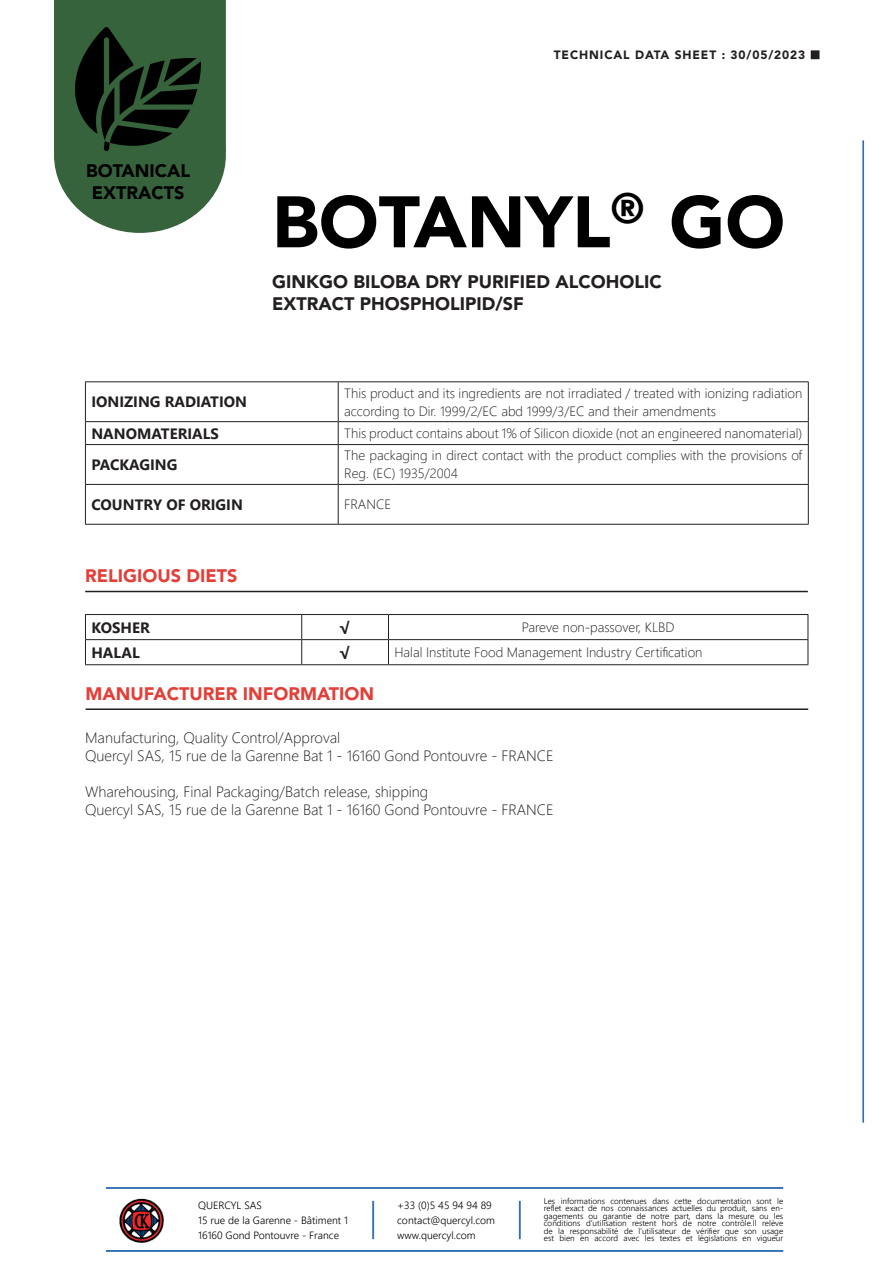
<style>
.page{position:relative;width:893px;height:1263px;background:#fff}
.page>*{position:absolute;margin:0;border:0;box-sizing:border-box;transform-origin:0 0}
.t1{font:900 72px "Avenir LT Std";color:#000}
.t2{font:900 18px "Avenir LT Std";color:#231f20}
.t3{font:900 18px "Avenir LT Std";color:#e33f38}
.t4{font:900 18px "Avenir LT Std";color:#000001}
.t5{font:700 18px "Segoe UI";color:#231f20}
.t6{font:300 15px "Segoe UI";color:#231f20}
.t7{font:700 15px "Segoe UI";color:#231f20}
.t8{font:300 13.5px/18px "Segoe UI";color:#231f20}
.t9{font:900 12px "Avenir LT Std";letter-spacing:.075em;color:#231f20}
.t10{font:300 10.5px "Segoe UI";color:#000001}
.t11{font:300 8.25px/7.5px "Segoe UI";color:#000001;text-align:justify}
</style>
<div class="page">
<div style="left:811px;top:51px;width:8px;height:7px;background:#231f20"></div>
<div style="left:811px;top:50px;width:8px;height:9px;border:2px solid #231f20"></div>
<div style="left:55px;top:78px;width:170px;height:154px;background:#37633c;border-radius:50%"></div>
<div style="left:54px;top:0;width:172px;height:152px;background:#37633c"></div>
<hr style="left:519px;top:1201px;width:2px;height:38px;background:#3470b5">
<img style="left:119px;top:1198px;width:45px;height:44px">
<hr style="left:862px;top:140px;width:2px;height:983px;background:#3470b5">
<hr style="left:106px;top:1187px;width:677px;height:2px;background:#3470b5">
<hr style="left:106px;top:1250px;width:677px;height:2px;background:#3470b5">
<hr style="left:372px;top:1201px;width:2px;height:38px;background:#3470b5">
<hr style="left:85px;top:381px;width:253px;height:1px;background:#231f20">
<hr style="left:85px;top:382px;width:1px;height:39px;background:#231f20">
<hr style="left:338px;top:381px;width:471px;height:1px;background:#231f20">
<hr style="left:338px;top:382px;width:1px;height:39px;background:#231f20">
<hr style="left:808px;top:382px;width:1px;height:39px;background:#231f20">
<hr style="left:85px;top:421px;width:253px;height:1px;background:#231f20">
<svg style="left:85px;top:422px;width:1px;height:22px"></svg>
<hr style="left:338px;top:421px;width:471px;height:1px;background:#231f20">
<svg style="left:338px;top:422px;width:1px;height:22px"></svg>
<svg style="left:808px;top:422px;width:1px;height:22px"></svg>
<hr style="left:85px;top:444px;width:253px;height:1px;background:#231f20">
<hr style="left:85px;top:445px;width:1px;height:39px;background:#231f20">
<hr style="left:338px;top:444px;width:471px;height:1px;background:#231f20">
<hr style="left:338px;top:445px;width:1px;height:39px;background:#231f20">
<hr style="left:808px;top:445px;width:1px;height:39px;background:#231f20">
<hr style="left:85px;top:484px;width:253px;height:1px;background:#231f20">
<hr style="left:85px;top:485px;width:1px;height:39px;background:#231f20">
<hr style="left:338px;top:484px;width:471px;height:1px;background:#231f20">
<hr style="left:338px;top:485px;width:1px;height:39px;background:#231f20">
<hr style="left:808px;top:485px;width:1px;height:39px;background:#231f20">
<hr style="left:85px;top:524px;width:253px;height:1px;background:#231f20">
<hr style="left:338px;top:524px;width:471px;height:1px;background:#231f20">
<img style="left:76px;top:27px;width:124px;height:123px">
<hr style="left:85px;top:614px;width:217px;height:1px;background:#231f20">
<hr style="left:302px;top:614px;width:86px;height:1px;background:#231f20">
<hr style="left:388px;top:614px;width:420px;height:1px;background:#231f20">
<hr style="left:85px;top:639px;width:217px;height:1px;background:#231f20">
<svg style="left:85px;top:615px;width:1px;height:49px"></svg>
<hr style="left:302px;top:639px;width:86px;height:1px;background:#231f20">
<svg style="left:301px;top:615px;width:1px;height:49px"></svg>
<hr style="left:388px;top:639px;width:420px;height:1px;background:#231f20">
<svg style="left:388px;top:615px;width:1px;height:49px"></svg>
<svg style="left:808px;top:615px;width:1px;height:49px"></svg>
<hr style="left:85px;top:664px;width:217px;height:1px;background:#231f20">
<hr style="left:302px;top:664px;width:86px;height:1px;background:#231f20">
<hr style="left:388px;top:664px;width:420px;height:1px;background:#231f20">
<hr style="left:85px;top:591px;width:723px;height:1px;background:#231f20">
<hr style="left:86px;top:708px;width:722px;height:2px;background:#231f20">
<p class="t4" style="left:86px;top:160px;width:105px">BOTANICAL</p>
<p class="t4" style="left:92px;top:182px;width:94px">EXTRACTS</p>
<p class="t9" style="left:554px;top:48px;width:253px">TECHNICAL DATA SHEET : 30/05/2023</p>
<p class="t1" style="left:272px;top:179px;width:514px">BOTANYL<sup>®</sup> GO</p>
<p class="t2" style="left:272px;top:271px;width:391px">GINKGO BILOBA DRY PURIFIED ALCOHOLIC</p>
<p class="t2" style="left:272px;top:292px;width:253px">EXTRACT PHOSPHOLIPID/SF</p>
<p class="t7" style="left:91px;top:388px;width:157px">IONIZING RADIATION</p>
<p class="t8" style="left:344px;top:383px;width:460px">This product and its ingredients are not irradiated / treated with ionizing radiation according to Dir. 1999/2/EC abd 1999/3/EC and their amendments</p>
<p class="t7" style="left:91px;top:419px;width:129px">NANOMATERIALS</p>
<p class="t8" style="left:344px;top:423px;width:460px">This product contains about 1% of Silicon dioxide (not an engineered nanomaterial)</p>
<p class="t7" style="left:91px;top:450px;width:88px">PACKAGING</p>
<p class="t8" style="left:344px;top:445px;width:460px">The packaging in direct contact with the product complies with the provisions of<br>Reg. (EC) 1935/2004</p>
<p class="t7" style="left:91px;top:490px;width:153px">COUNTRY OF ORIGIN</p>
<p class="t8" style="left:344px;top:494px;width:48px">FRANCE</p>
<p class="t3" style="left:85px;top:565px;width:154px">RELIGIOUS DIETS</p>
<p class="t7" style="left:91px;top:613px;width:60px">KOSHER</p>
<p class="t5" style="left:339px;top:610px;width:13px">√</p>
<p class="t8" style="left:522px;top:617px;width:154px">Pareve non-passover, KLBD</p>
<p class="t7" style="left:91px;top:638px;width:50px">HALAL</p>
<p class="t5" style="left:339px;top:635px;width:13px">√</p>
<p class="t8" style="left:394px;top:642px;width:309px">Halal Institute Food Management Industry Certification</p>
<p class="t3" style="left:85px;top:683px;width:290px">MANUFACTURER INFORMATION</p>
<p class="t6" style="left:85px;top:723px;width:257px">Manufacturing, Quality Control/Approval</p>
<p class="t6" style="left:85px;top:741px;width:470px">Quercyl SAS, 15 rue de la Garenne Bat 1 - 16160 Gond Pontouvre - FRANCE</p>
<p class="t6" style="left:85px;top:777px;width:345px">Wharehousing, Final Packaging/Batch release, shipping</p>
<p class="t6" style="left:85px;top:795px;width:470px">Quercyl SAS, 15 rue de la Garenne Bat 1 - 16160 Gond Pontouvre - FRANCE</p>
<p class="t10" style="left:198px;top:1195px;width:65px">QUERCYL SAS</p>
<p class="t10" style="left:198px;top:1210px;width:151px">15 rue de la Garenne - Bâtiment 1</p>
<p class="t10" style="left:198px;top:1225px;width:142px">16160 Gond Pontouvre - France</p>
<p class="t10" style="left:397px;top:1195px;width:96px">+33 (0)5 45 94 94 89</p>
<p class="t10" style="left:397px;top:1210px;width:99px">contact@quercyl.com</p>
<p class="t10" style="left:397px;top:1225px;width:80px">www.quercyl.com</p>
<p class="t11" style="left:544px;top:1196px;width:241px">Les informations contenues dans cette documentation sont le reflet exact de nos connaissances actuelles du produit, sans en&shy;gagements ou garantie de notre part, dans la mesure ou les conditions d’utilisation restent hors de notre contrôle.Il relève de la responsabilité de l’utilisateur de vérifier que son usage est bien en accord avec les textes et législations en vigueur</p>
</div>
